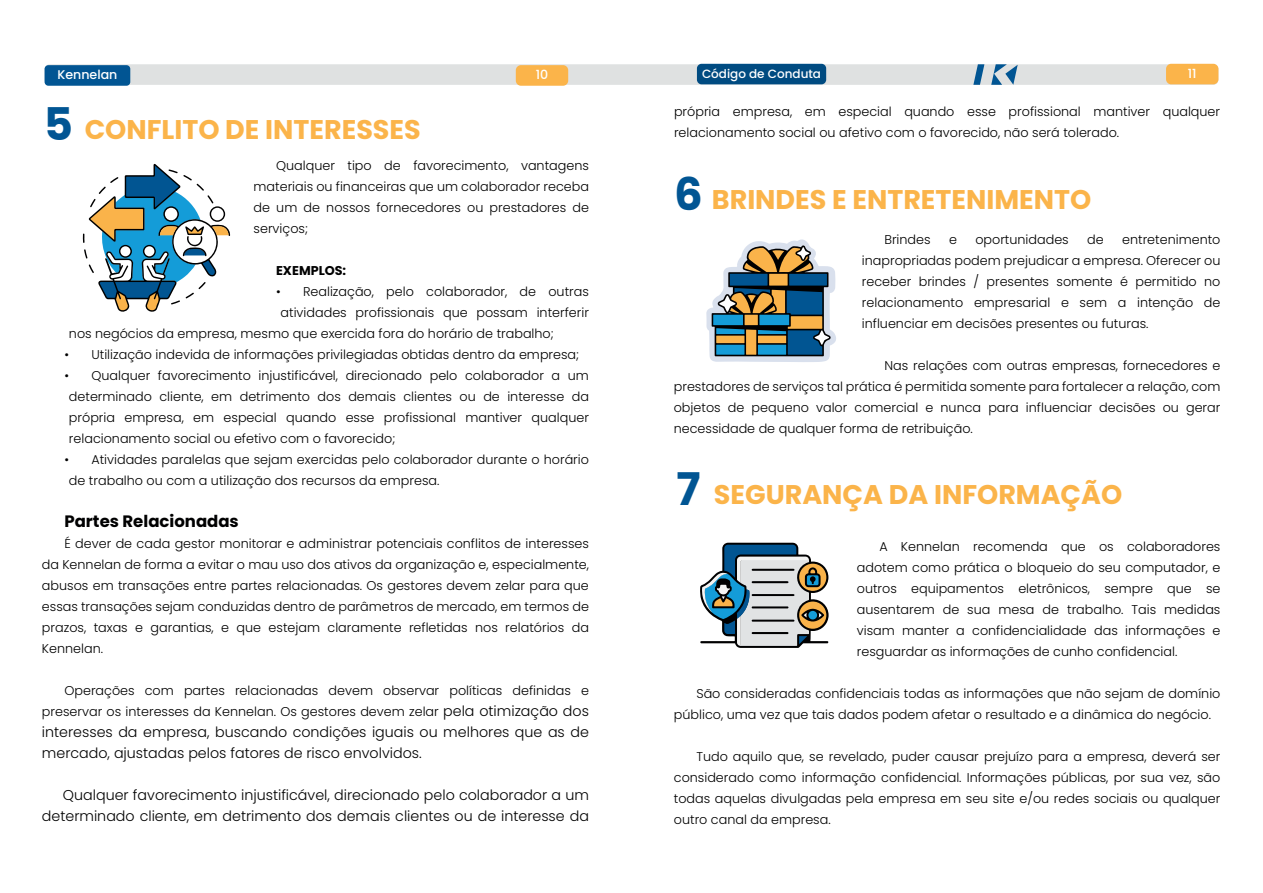
<style>
.page{position:relative;width:1263px;height:893px;background:#fff}
.page>*{position:absolute;margin:0;border:0;box-sizing:border-box;transform-origin:0 0}
.t1{font:700 27px "Poppins";color:#fbb44a}
.t2{font:700 16.5px "Poppins";color:#000001}
.t3{font:300 14.25px/21px "Poppins";color:#000001}
.t4{font:300 12.75px/21px "Poppins";color:#000001;text-align:justify}
.t5{font:700 12.75px "Poppins";color:#000001}
.t6{font:500 12.6px "Poppins";color:#fff}
.t7{font:500 12px "Poppins";color:#fff}
.s1{font-size:45px;color:#015593}
.s2{font-size:14.25px}
</style>
<div class="page">
<div style="left:45px;top:64px;width:1173px;height:21px;background:#dfe1e1;border-radius:5px"></div>
<div style="left:516px;top:65px;width:52px;height:21px;background:#fbb44a;border-radius:5px"></div>
<div style="left:1166px;top:64px;width:52px;height:20px;background:#fbb44a;border-radius:5px"></div>
<div style="left:45px;top:65px;width:85px;height:21px;background:#015593;border-radius:4px"></div>
<svg style="left:991px;top:64px;width:27px;height:21px"></svg>
<svg style="left:973px;top:64px;width:11px;height:21px"></svg>
<div style="left:697px;top:64px;width:129px;height:20px;background:#004b81;border-radius:5px"></div>
<svg style="left:83px;top:164px;width:147px;height:148px"></svg>
<svg style="left:706px;top:239px;width:130px;height:123px"></svg>
<svg style="left:700px;top:543px;width:129px;height:105px"></svg>
<p class="t6" style="left:57px;top:68px;width:61px">Kennelan</p>
<p class="t6" style="left:536px;top:68px;width:14px">10</p>
<p class="t7" style="left:702px;top:67px;width:121px">Código de Conduta</p>
<p class="t6" style="left:1188px;top:66px;width:10px">11</p>
<h1 class="t1" style="left:44px;top:114px;width:378px"><span class="s1">5</span> CONFLITO DE INTERESSES</h1>
<p class="t4" style="left:674px;top:101px;width:548px">própria empresa, em especial quando esse profissional mantiver qualquer relacionamento social ou afetivo com o favorecido, não será tolerado.</p>
<p class="t4" style="left:254px;top:155px;width:337px;text-indent:23px">Qualquer tipo de favorecimento, vantagens materiais ou financeiras que um colaborador receba de um de nossos fornecedores ou prestadores de serviços;</p>
<p class="t5" style="left:276px;top:263px;width:72px">EXEMPLOS:</p>
<p class="t4" style="left:276px;top:281px;width:314px">• Realização, pelo colaborador, de outras</p>
<p class="t4" style="left:281px;top:302px;width:310px">atividades profissionais que possam interferir</p>
<p class="t4" style="left:69px;top:323px;width:486px">nos negócios da empresa, mesmo que exercida fora do horário de trabalho;</p>
<p class="t4" style="left:64px;top:344px;width:516px">• Utilização indevida de informações privilegiadas obtidas dentro da empresa;</p>
<p class="t4" style="left:69px;top:365px;width:522px;text-indent:-5px">• Qualquer favorecimento injustificável, direcionado pelo colaborador a um determinado cliente, em detrimento dos demais clientes ou de interesse da própria empresa, em especial quando esse profissional mantiver qualquer relacionamento social ou efetivo com o favorecido;</p>
<p class="t4" style="left:69px;top:449px;width:522px;text-indent:-5px">• Atividades paralelas que sejam exercidas pelo colaborador durante o horário de trabalho ou com a utilização dos recursos da empresa.</p>
<p class="t2" style="left:64px;top:511px;width:176px">Partes Relacionadas</p>
<p class="t4" style="left:42px;top:533px;width:549px;text-indent:23px">É dever de cada gestor monitorar e administrar potenciais conflitos de interesses da Kennelan de forma a evitar o mau uso dos ativos da organização e, especialmente, abusos em transações entre partes relacionadas. Os gestores devem zelar para que essas transações sejam conduzidas dentro de parâmetros de mercado, em termos de prazos, taxas e garantias, e que estejam claramente refletidas nos relatórios da Kennelan.</p>
<p class="t4" style="left:42px;top:680px;width:549px;text-align:right">Operações com partes relacionadas devem observar políticas definidas e preservar os interesses da Kennelan. Os gestores devem zelar <span class="s2">pela otimização dos</span></p>
<p class="t3" style="left:42px;top:721px;width:548px">interesses da empresa, buscando condições iguais ou melhores que as de mercado, ajustadas pelos fatores de risco envolvidos.</p>
<p class="t3" style="left:42px;top:784px;width:548px;text-align:right">Qualquer favorecimento injustificável, direcionado pelo colaborador a um determinado cliente, em detrimento dos demais clientes ou de interesse da</p>
<h1 class="t1" style="left:674px;top:183px;width:418px"><span class="s1">6</span> BRINDES E ENTRETENIMENTO</h1>
<p class="t4" style="left:884px;top:229px;width:48px">Brindes</p>
<p class="t4" style="left:949px;top:229px;width:9px">e</p>
<p class="t4" style="left:975px;top:229px;width:95px">oportunidades</p>
<p class="t4" style="left:1087px;top:229px;width:18px">de</p>
<p class="t4" style="left:862px;top:229px;width:360px;text-indent:260px">entretenimento inapropriadas podem prejudicar a empresa. Oferecer ou receber brindes / presentes somente é permitido no relacionamento empresarial e sem a intenção de influenciar em decisões presentes ou futuras.</p>
<p class="t4" style="left:674px;top:355px;width:548px;text-indent:211px">Nas relações com outras empresas, fornecedores e prestadores de serviços tal prática é permitida somente para fortalecer a relação, com objetos de pequeno valor comercial e nunca para influenciar decisões ou gerar necessidade de qualquer forma de retribuição.</p>
<h1 class="t1" style="left:676px;top:479px;width:447px"><span class="s1">7</span> SEGURANÇA DA INFORMAÇÃO</h1>
<p class="t4" style="left:857px;top:536px;width:365px;text-indent:23px">A Kennelan recomenda que os colaboradores adotem como prática o bloqueio do seu computador, e outros equipamentos eletrônicos, sempre que se ausentarem de sua mesa de trabalho. Tais medidas visam manter a confidencialidade das informações e resguardar as informações de cunho confidencial.</p>
<p class="t4" style="left:674px;top:683px;width:548px;text-indent:23px">São consideradas confidenciais todas as informações que não sejam de domínio público, uma vez que tais dados podem afetar o resultado e a dinâmica do negócio.</p>
<p class="t4" style="left:674px;top:746px;width:548px;text-indent:23px">Tudo aquilo que, se revelado, puder causar prejuízo para a empresa, deverá ser considerado como informação confidencial. Informações públicas, por sua vez, são todas aquelas divulgadas pela empresa em seu site e/ou redes sociais ou qualquer outro canal da empresa.</p>
</div>
